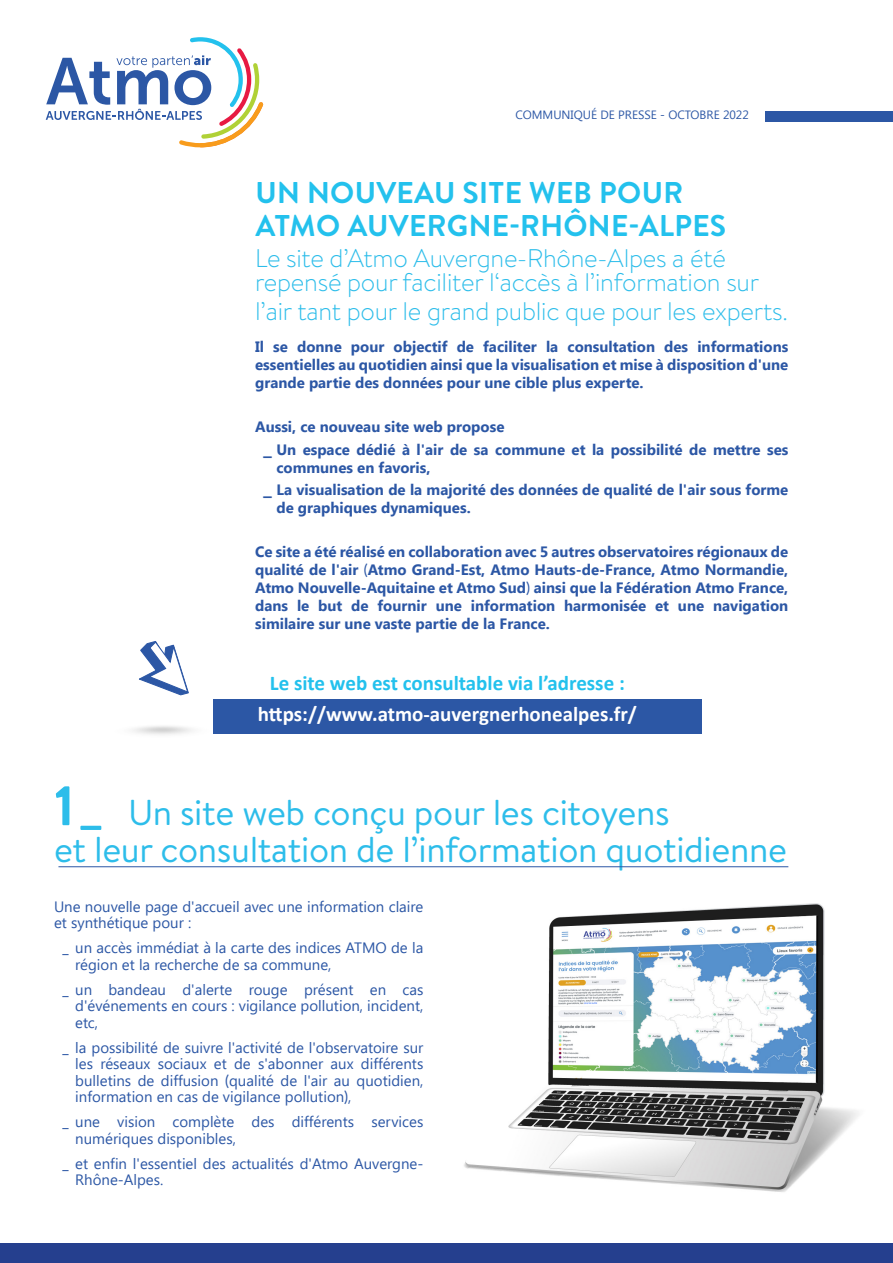
<style>
.page{position:relative;width:893px;height:1263px;background:#fff}
.page>*{position:absolute;margin:0;border:0;box-sizing:border-box;transform-origin:0 0}
.Titre_communique{font:36px "Brandon Text";letter-spacing:-.01em;color:#2dbdea}
.Titre_communique-2{font:700 30px "Brandon Text";letter-spacing:.01em;color:#23c1ed}
.Titre_communique-3{font:300 25.5px/24px "Brandon Text";letter-spacing:-.01em;color:#2dbdea}
.t1{font:700 21px "Calibri";color:#fff}
.t2{font:700 21px "Calibri";color:#23c1ed}
.Note{font:700 15px/18px "Segoe UI";color:#2c57a5;text-align:justify}
.t3{font:15px/16.5px "Segoe UI";color:#2c57a5}
.Note-2{font:12px "Segoe UI";color:#2c57a5}
.s1{font-family:"Arial"}
.s2{font-family:"Lato";font-weight:400}
.s3{font-weight:700;font-size:55.5px}
.s4{font-family:"Lato"}
</style>
<div class="page">
<img style="left:464px;top:903px;width:395px;height:289px">
<svg style="left:46px;top:37px;width:217px;height:110px"></svg>
<div style="left:765px;top:111px;width:128px;height:10px;background:#2c57a5"></div>
<div style="left:213px;top:699px;width:489px;height:35px;background:#2c57a5"></div>
<div style="left:0;top:1243px;width:893px;height:20px;background:#253f8e"></div>
<hr style="left:58px;top:866px;width:730px;height:1px;background:#2c57a5">
<svg style="left:139px;top:641px;width:50px;height:55px"></svg>
<p class="Note-2" style="left:515px;top:108px;width:235px">COMMUNIQUÉ DE PRESSE - OCTOBRE 2022</p>
<p class="Titre_communique-2" style="left:255px;top:171px;width:429px">UN NOUVEAU SITE WEB POUR</p>
<p class="Titre_communique-2" style="left:255px;top:204px;width:472px">ATMO AUVERGNE-RHÔNE-ALPES</p>
<p class="Titre_communique-3" style="left:255px;top:246px;width:506px">Le site d’Atmo Auvergne-Rhône-Alpes a été repensé pour faciliter l‘accès à l’information sur</p>
<p class="Titre_communique-3" style="left:255px;top:298px;width:534px">l’air tant pour le grand public que pour les experts.</p>
<p class="Note" style="left:255px;top:338px;width:535px">Il se donne pour objectif de faciliter la consultation des informations essentielles au quotidien ainsi que la visualisation et mise à disposition d'une grande partie des données pour une cible plus experte.</p>
<p class="Note" style="left:255px;top:418px;width:251px">Aussi, ce nouveau site web propose</p>
<p class="Note" style="left:276px;top:440px;width:513px;text-indent:-13px"><span class="s1">_</span> Un espace dédié à l'air de sa commune et la possibilité de mettre ses communes en favoris,</p>
<p class="Note" style="left:276px;top:481px;width:513px;text-indent:-13px"><span class="s1">_</span> La visualisation de la majorité des données de qualité de l'air sous forme de graphiques dynamiques.</p>
<p class="Note" style="left:255px;top:543px;width:535px">Ce site a été réalisé en collaboration avec 5 autres observatoires régionaux de qualité de l'air <span class="s2">(</span>Atmo Grand-Est, Atmo Hauts-de-France, Atmo Normandie, Atmo Nouvelle-Aquitaine et Atmo Sud<span class="s2">)</span> ainsi que la Fédération Atmo France, dans le but de fournir une information harmonisée et une navigation similaire sur une vaste partie de la France.</p>
<p class="t2" style="left:270px;top:669px;width:356px">Le site web est consultable via l’adresse :</p>
<p class="t1" style="left:258px;top:701px;width:380px">https://www.atmo-auvergnerhonealpes.fr/</p>
<p class="Titre_communique" style="left:54px;top:788px;width:617px"><span class="s3">1_</span> Un site web conçu pour les citoyens</p>
<p class="Titre_communique" style="left:54px;top:825px;width:734px">et leur consultation de l’information quotidienne</p>
<p class="t3" style="left:54px;top:898px;width:371px">Une nouvelle page d'accueil avec une information claire et synthétique pour :</p>
<p class="t3" style="left:75px;top:940px;width:350px;text-indent:-13px">_ un accès immédiat à la carte des indices ATMO de la région et la recherche de sa commune,</p>
<p class="t3" style="left:75px;top:981px;width:350px;text-align:justify;text-indent:-13px">_ un bandeau d'alerte rouge présent en cas d'événements en cours : vigilance pollution, incident, etc,</p>
<p class="t3" style="left:75px;top:1039px;width:350px;text-align:justify;text-indent:-13px">_ la possibilité de suivre l'activité de l'observatoire sur les réseaux sociaux et de s'abonner aux différents bulletins de diffusion <span class="s4">(</span>qualité de l'air au quotidien, information en cas de vigilance pollution<span class="s4">)</span>,</p>
<p class="t3" style="left:75px;top:1114px;width:350px;text-indent:-13px">_ une vision complète des différents services numériques disponibles,</p>
<p class="t3" style="left:75px;top:1155px;width:350px;text-indent:-13px">_ et enfin l'essentiel des actualités d'Atmo Auvergne-<br>Rhône-Alpes.</p>
</div>
